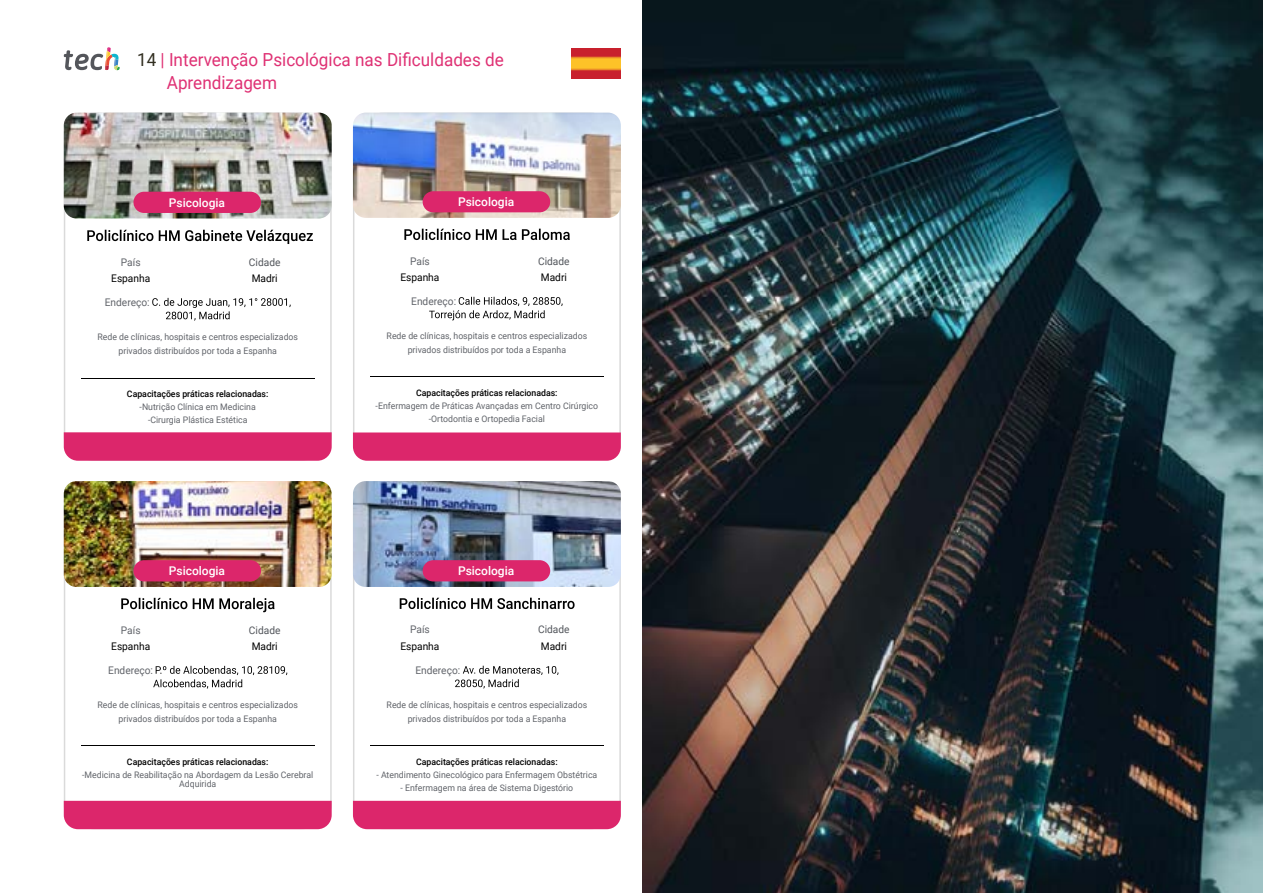
<style>
.page{position:relative;width:1263px;height:893px;background:#fff}
.page>*{position:absolute;margin:0;border:0;box-sizing:border-box;transform-origin:0 0}
.t1{font:18px/22.5px "Roboto";color:#df3174;scale:.95 1}
.t2{font:500 12px "Roboto";color:#fff}
.t3{font:10.5px "Roboto";color:#61646a}
.t4{font:10.5px "Roboto";color:#000}
.t5{font:10.5px "Roboto";color:#52555b}
.t6{font:9px/13.5px "Roboto";color:#61646a;text-align:center}
.t7{font:500 9px "Roboto";color:#000}
.s1{color:#312e20}
</style>
<div class="page">
<img style="left:642px;top:0;width:621px;height:893px">
<img style="left:571px;top:49px;width:50px;height:30px">
<svg style="left:64px;top:47px;width:56px;height:24px"></svg>
<svg style="left:63px;top:112px;width:269px;height:337px"></svg>
<img style="left:64px;top:113px;width:268px;height:105px">
<div style="left:133px;top:192px;width:128px;height:21px;background:#dc266b;border-radius:11px"></div>
<svg style="left:64px;top:432px;width:268px;height:29px;background:#dc2c6f"></svg>
<hr style="left:81px;top:378px;width:234px;height:1px;background:#000">
<svg style="left:152px;top:298px;width:139px;height:23px"></svg>
<svg style="left:87px;top:230px;width:226px;height:14px"></svg>
<svg style="left:63px;top:492px;width:269px;height:338px"></svg>
<img style="left:64px;top:481px;width:268px;height:106px">
<div style="left:133px;top:560px;width:128px;height:21px;background:#dc266b;border-radius:11px"></div>
<div style="left:64px;top:801px;width:268px;height:28px;background:#dc266b"></div>
<hr style="left:81px;top:745px;width:234px;height:1px;background:#000">
<svg style="left:153px;top:666px;width:134px;height:23px"></svg>
<svg style="left:121px;top:598px;width:154px;height:14px"></svg>
<svg style="left:352px;top:112px;width:269px;height:324px"></svg>
<img style="left:353px;top:113px;width:268px;height:105px">
<div style="left:423px;top:191px;width:127px;height:21px;background:#dc266b;border-radius:11px"></div>
<svg style="left:353px;top:432px;width:268px;height:29px;background:#dd2e70"></svg>
<hr style="left:370px;top:376px;width:234px;height:1px;background:#000">
<svg style="left:429px;top:297px;width:133px;height:23px"></svg>
<svg style="left:404px;top:229px;width:166px;height:11px"></svg>
<svg style="left:352px;top:587px;width:269px;height:243px"></svg>
<img style="left:353px;top:481px;width:268px;height:106px">
<div style="left:423px;top:560px;width:127px;height:21px;background:#dc266b;border-radius:11px"></div>
<div style="left:353px;top:801px;width:268px;height:28px;background:#dc266b"></div>
<hr style="left:370px;top:745px;width:234px;height:1px;background:#000">
<svg style="left:455px;top:666px;width:103px;height:23px"></svg>
<svg style="left:400px;top:598px;width:175px;height:11px"></svg>
<h1 class="t1" style="left:167px;top:48px;width:356px;text-indent:-30px"><span class="s1">14</span> | Intervenção Psicológica nas Dificuldades de<br>Aprendizagem</h1>
<h2 class="t2" style="left:169px;top:194px;width:58px">Psicologia</h2>
<h2 class="t2" style="left:458px;top:194px;width:58px">Psicologia</h2>
<p class="t3" style="left:121px;top:255px;width:21px">País</p>
<p class="t4" style="left:111px;top:271px;width:41px">Espanha</p>
<p class="t5" style="left:249px;top:255px;width:33px">Cidade</p>
<p class="t4" style="left:252px;top:271px;width:28px">Madri</p>
<p class="t3" style="left:410px;top:253px;width:21px">País</p>
<p class="t4" style="left:400px;top:270px;width:41px">Espanha</p>
<p class="t5" style="left:538px;top:253px;width:33px">Cidade</p>
<p class="t4" style="left:541px;top:270px;width:28px">Madri</p>
<p class="t3" style="left:105px;top:295px;width:46px">Endereço:</p>
<p class="t6" style="left:97px;top:330px;width:202px">Rede de clínicas, hospitais e centros especializados privados distribuídos por toda a Espanha</p>
<p class="t7" style="left:127px;top:387px;width:143px">Capacitações práticas relacionadas:</p>
<p class="t6" style="left:140px;top:400px;width:118px">-Nutrição Clínica em Medicina -Cirurgia Plástica Estética</p>
<p class="t3" style="left:411px;top:294px;width:46px">Endereço:</p>
<p class="t6" style="left:387px;top:329px;width:202px">Rede de clínicas, hospitais e centros especializados privados distribuídos por toda a Espanha</p>
<p class="t7" style="left:416px;top:386px;width:143px">Capacitações práticas relacionadas:</p>
<p class="t6" style="left:376px;top:399px;width:224px">-Enfermagem de Práticas Avançadas em Centro Cirúrgico -Ortodontia e Ortopedia Facial</p>
<h2 class="t2" style="left:169px;top:563px;width:58px">Psicologia</h2>
<h2 class="t2" style="left:458px;top:563px;width:58px">Psicologia</h2>
<p class="t3" style="left:121px;top:622px;width:21px">País</p>
<p class="t4" style="left:111px;top:639px;width:41px">Espanha</p>
<p class="t5" style="left:249px;top:622px;width:33px">Cidade</p>
<p class="t4" style="left:252px;top:639px;width:28px">Madri</p>
<p class="t3" style="left:410px;top:622px;width:21px">País</p>
<p class="t4" style="left:400px;top:639px;width:41px">Espanha</p>
<p class="t5" style="left:538px;top:622px;width:33px">Cidade</p>
<p class="t4" style="left:541px;top:639px;width:28px">Madri</p>
<p class="t3" style="left:108px;top:663px;width:46px">Endereço:</p>
<p class="t6" style="left:97px;top:698px;width:202px">Rede de clínicas, hospitais e centros especializados privados distribuídos por toda a Espanha</p>
<p class="t7" style="left:127px;top:755px;width:143px">Capacitações práticas relacionadas:</p>
<p class="t6" style="left:82px;top:770px;width:232px;line-height:9px">-Medicina de Reabilitação na Abordagem da Lesão Cerebral<br>Adquirida</p>
<p class="t3" style="left:415px;top:662px;width:46px">Endereço:</p>
<p class="t6" style="left:387px;top:698px;width:202px">Rede de clínicas, hospitais e centros especializados privados distribuídos por toda a Espanha</p>
<p class="t7" style="left:416px;top:755px;width:143px">Capacitações práticas relacionadas:</p>
<p class="t6" style="left:376px;top:767px;width:222px">- Atendimento Ginecológico para Enfermagem Obstétrica</p>
<p class="t6" style="left:401px;top:781px;width:174px">- Enfermagem na área de Sistema Digestório</p>
</div>
